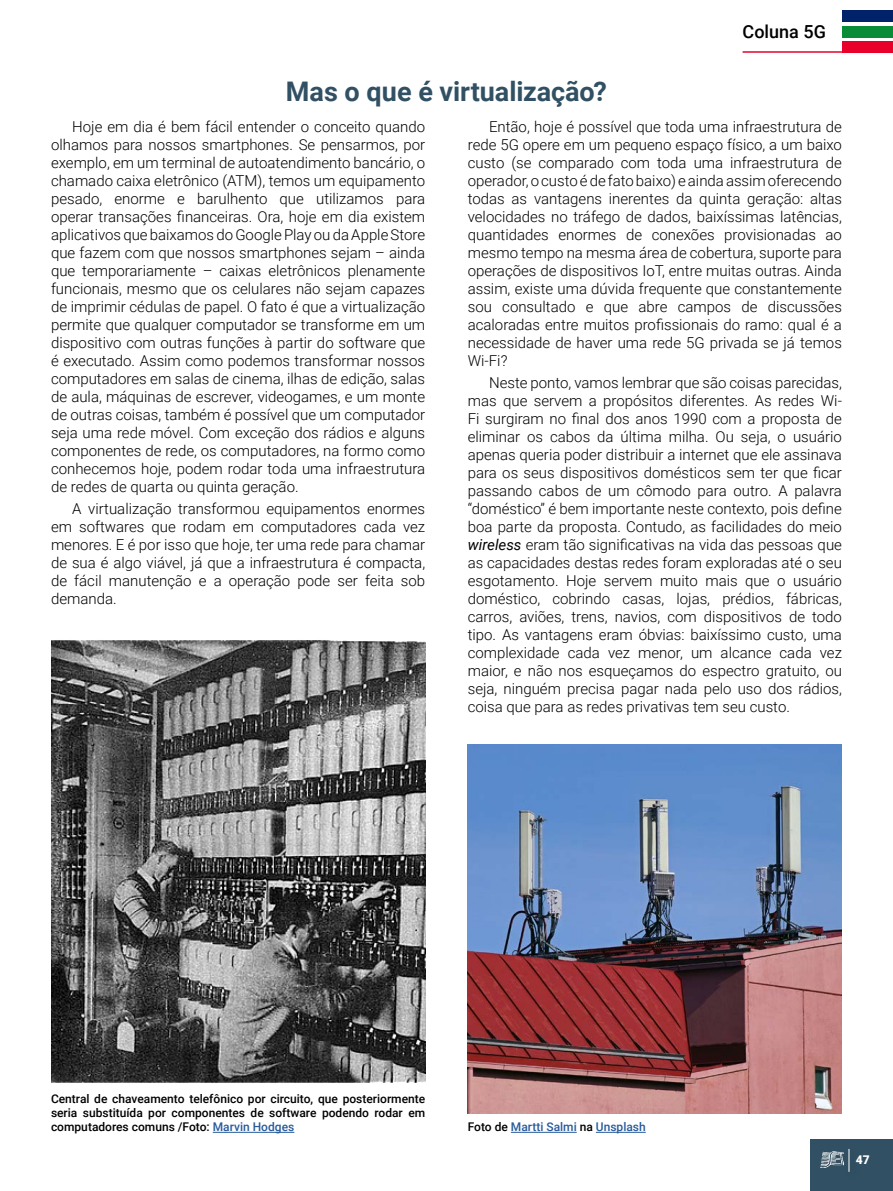
<style>
.page{position:relative;width:893px;height:1191px;background:#fff}
.page>*{position:absolute;margin:0;border:0;box-sizing:border-box;transform-origin:0 0}
.t1{font:700 27px "Roboto";letter-spacing:-.005em;color:#315063}
.t2{font:500 18px "Roboto";color:#000}
.t3{font:300 15px/18px "Roboto";color:#000;text-align:justify}
.t4{font:500 12px/14.4px "Roboto";color:#000;text-align:justify}
.t5{font:500 12px "Roboto";color:#275b9b}
.t6{font:900 12px "Roboto";color:#fff}
.s1{font-weight:400;font-style:italic}
.s2{color:#275b9b}
.s3{color:#000}
</style>
<div class="page">
<div style="left:811px;top:1140px;width:82px;height:51px;background:#315063"></div>
<img style="left:821px;top:1151px;width:22px;height:16px">
<svg style="left:849px;top:1149px;width:1px;height:22px"></svg>
<div style="left:842px;top:11px;width:51px;height:11px;background:#00226a"></div>
<div style="left:842px;top:26px;width:51px;height:11px;background:#098c38"></div>
<div style="left:842px;top:41px;width:51px;height:12px;background:#e8002a"></div>
<hr style="left:743px;top:51px;width:150px;height:2px;background:#e8002a">
<img style="left:51px;top:640px;width:374px;height:443px">
<hr style="left:213px;top:1132px;width:81px;height:1px;background:#275b9b">
<img style="left:468px;top:744px;width:374px;height:370px">
<hr style="left:511px;top:1132px;width:66px;height:1px;background:#275b9b">
<hr style="left:596px;top:1132px;width:50px;height:1px;background:#275b9b">
<h1 class="t1" style="left:286px;top:72px;width:323px">Mas o que é virtualização?</h1>
<p class="t2" style="left:743px;top:19px;width:85px">Coluna 5G</p>
<p class="t3" style="left:51px;top:117px;width:376px;text-indent:21px">Hoje em dia é bem fácil entender o conceito quando olhamos para nossos smartphones. Se pensarmos, por exemplo, em um terminal de autoatendimento bancário, o chamado caixa eletrônico (ATM), temos um equipamento pesado, enorme e barulhento que utilizamos para operar transações financeiras. Ora, hoje em dia existem aplicativos que baixamos do Google Play ou da Apple Store que fazem com que nossos smartphones sejam – ainda que temporariamente – caixas eletrônicos plenamente funcionais, mesmo que os celulares não sejam capazes de imprimir cédulas de papel. O fato é que a virtualização permite que qualquer computador se transforme em um dispositivo com outras funções à partir do software que é executado. Assim como podemos transformar nossos computadores em salas de cinema, ilhas de edição, salas de aula, máquinas de escrever, videogames, e um monte de outras coisas, também é possível que um computador seja uma rede móvel. Com exceção dos rádios e alguns componentes de rede, os computadores, na formo como conhecemos hoje, podem rodar toda uma infraestrutura de redes de quarta ou quinta geração.</p>
<p class="t3" style="left:51px;top:499px;width:376px;text-indent:21px">A virtualização transformou equipamentos enormes em softwares que rodam em computadores cada vez menores. E é por isso que hoje, ter uma rede para chamar de sua é algo viável, já que a infraestrutura é compacta, de fácil manutenção e a operação pode ser feita sob demanda.</p>
<p class="t3" style="left:468px;top:117px;width:376px;text-indent:21px">Então, hoje é possível que toda uma infraestrutura de rede 5G opere em um pequeno espaço físico, a um baixo custo (se comparado com toda uma infraestrutura de operador, o custo é de fato baixo) e ainda assim oferecendo todas as vantagens inerentes da quinta geração: altas velocidades no tráfego de dados, baixíssimas latências, quantidades enormes de conexões provisionadas ao mesmo tempo na mesma área de cobertura, suporte para operações de dispositivos IoT, entre muitas outras. Ainda assim, existe uma dúvida frequente que constantemente sou consultado e que abre campos de discussões acaloradas entre muitos profissionais do ramo: qual é a necessidade de haver uma rede 5G privada se já temos Wi-Fi?</p>
<p class="t3" style="left:468px;top:373px;width:376px;text-indent:21px">Neste ponto, vamos lembrar que são coisas parecidas, mas que servem a propósitos diferentes. As redes Wi-Fi surgiram no final dos anos 1990 com a proposta de eliminar os cabos da última milha. Ou seja, o usuário apenas queria poder distribuir a internet que ele assinava para os seus dispositivos domésticos sem ter que ficar passando cabos de um cômodo para outro. A palavra “doméstico” é bem importante neste contexto, pois define boa parte da proposta. Contudo, as facilidades do meio <span class="s1">wireless</span> eram tão significativas na vida das pessoas que as capacidades destas redes foram exploradas até o seu esgotamento. Hoje servem muito mais que o usuário doméstico, cobrindo casas, lojas, prédios, fábricas, carros, aviões, trens, navios, com dispositivos de todo tipo. As vantagens eram óbvias: baixíssimo custo, uma complexidade cada vez menor, um alcance cada vez maior, e não nos esqueçamos do espectro gratuito, ou seja, ninguém precisa pagar nada pelo uso dos rádios, coisa que para as redes privativas tem seu custo.</p>
<p class="t4" style="left:51px;top:1090px;width:376px">Central de chaveamento telefônico por circuito, que posteriormente seria substituída por componentes de software podendo rodar em computadores comuns /Foto: <span class="s2">Marvin Hodges</span></p>
<p class="t5" style="left:468px;top:1118px;width:179px"><span class="s3">Foto de</span> Martti Salmi <span class="s3">na</span> Unsplash</p>
<p class="t6" style="left:856px;top:1151px;width:15px">47</p>
</div>
